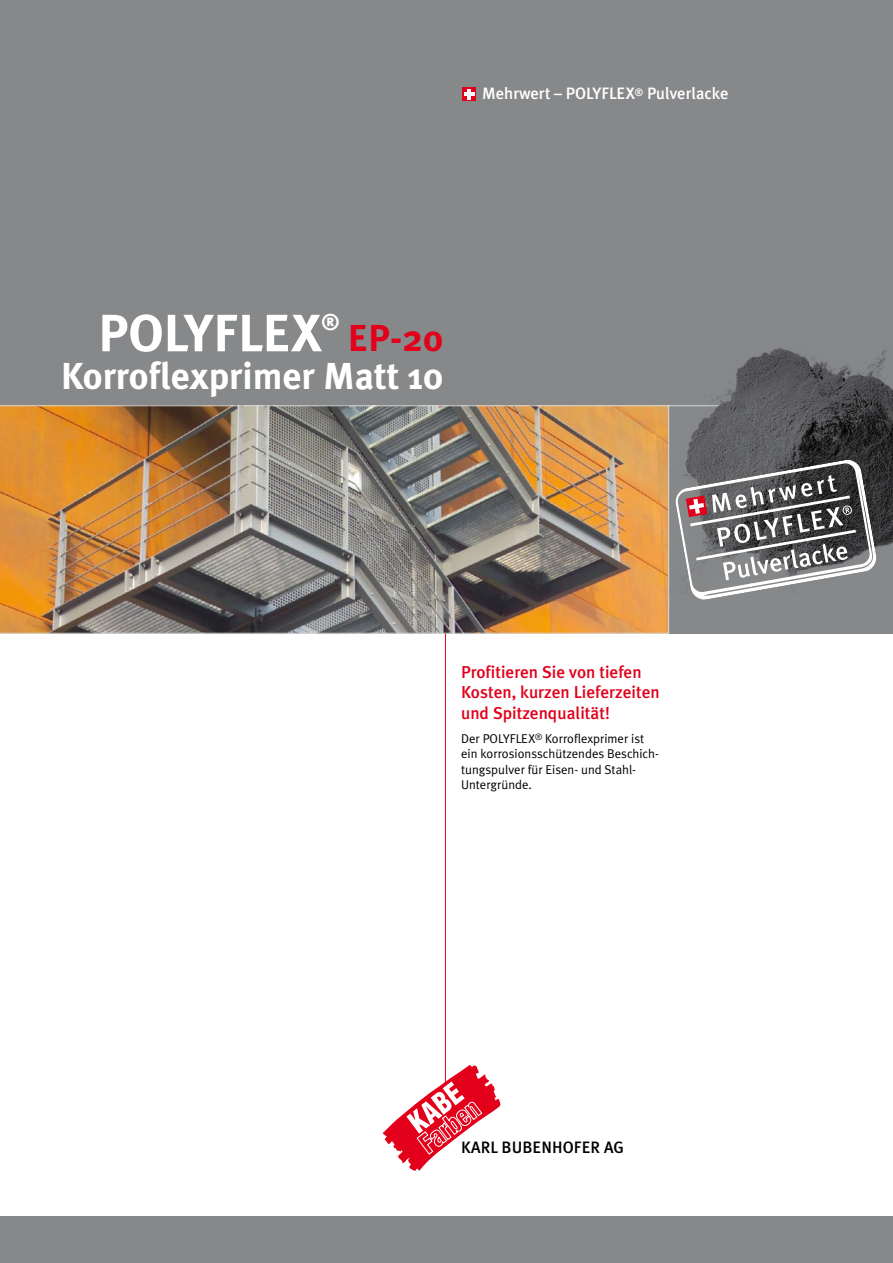
<style>
.page{position:relative;width:893px;height:1263px;background:#fff}
.page>*{position:absolute;margin:0;border:0;box-sizing:border-box;transform-origin:0 0}
.t1{font:700 52.5px "Meta Plus";color:#fff}
.t2{font:700 37.5px/37.5px "Meta Plus";color:#fff;text-align:right}
.t3{font:700 22.5px "Meta Plus";color:#fff}
.t4{font:500 17.25px/20.7px "Meta Plus";color:#e2001a}
.t5{font:500 16.5px "Meta Plus";color:#fff}
.t6{font:500 16.5px "Meta Plus";letter-spacing:.005em;color:#000}
.t7{font:12.75px/15.3px "Meta Plus Normal";color:#000}
.s1{color:#e2001a}
</style>
<div class="page">
<hr style="left:445px;top:600px;width:1px;height:499px;background:#e2001a">
<div style="left:0;top:0;width:893px;height:634px;background:#87888a"></div>
<div style="left:0;top:1216px;width:893px;height:47px;background:#87888a"></div>
<svg style="left:383px;top:1065px;width:117px;height:106px"></svg>
<img style="left:0;top:405px;width:669px;height:229px">
<img style="left:637px;top:348px;width:256px;height:245px">
<div style="left:462px;top:87px;width:14px;height:14px;background:#e2001a"></div>
<hr style="left:464px;top:92px;width:11px;height:4px;background:#fff">
<svg style="left:468px;top:89px;width:3px;height:10px"></svg>
<svg style="left:674px;top:459px;width:203px;height:141px"></svg>
<p class="t5" style="left:482px;top:84px;width:248px">Mehrwert – POLYFLEX<sup>®</sup> Pulverlacke</p>
<p class="t1" style="left:98px;top:303px;width:225px">Polyflex</p>
<p class="t3" style="left:322px;top:310px;width:19px">®</p>
<p class="t2" style="left:61px;top:319px;width:384px"><span class="s1">EP-20<br></span>Korroflexprimer Matt 10</p>
<p class="t4" style="left:461px;top:661px;width:200px">Profitieren Sie von tiefen<br>Kosten, kurzen Lieferzeiten und Spitzenqualität!</p>
<p class="t7" style="left:461px;top:731px;width:199px">Der POLYFLEX<sup>®</sup> Korroflexprimer ist ein korrosionsschützendes Beschich&shy;tungspulver für Eisen- und Stahl-<br>Untergründe.</p>
<p class="t6" style="left:461px;top:1138px;width:164px">Karl Bubenhofer AG</p>
</div>
